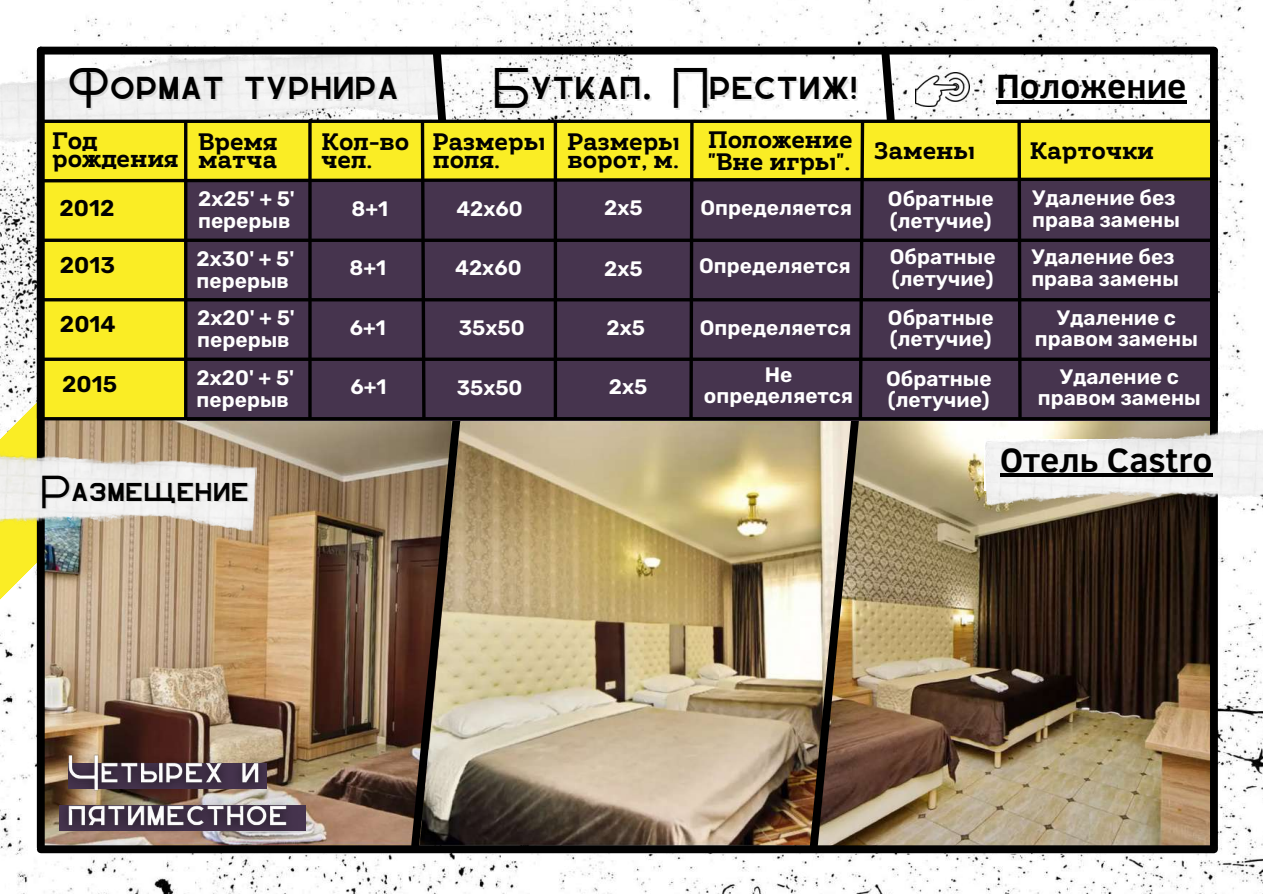
<style>
.page{position:relative;width:1263px;height:894px;background:#fff}
.page>*{position:absolute;margin:0;border:0;box-sizing:border-box;transform-origin:0 0}
.t1{font:44.4px "Lotus Eater Sans Serif";color:#000}
.t2{font:36.15px "Lotus Eater Sans Serif";color:#000}
.t3{font:700 34.5px "Clear Sans";color:#000}
.t4{font:700 23.7px/18px "Amazing Slab";color:#000}
.t5{font:600 22.8px "Rubik";color:#000}
.t6{font:600 20.85px/21.3px "Rubik";color:#fff}
.s1{font-family:"Noto Sans"}
</style>
<div class="page">
<img style="left:0;top:0;width:1263px;height:893px">
<img style="left:801px;top:401px;width:425px;height:464px">
<svg style="left:0;top:259px;width:260px;height:634px"></svg>
<img style="left:0;top:23px;width:443px;height:162px">
<img style="left:36px;top:42px;width:1183px;height:813px">
<div style="left:41px;top:47px;width:1173px;height:7px;background:#000"></div>
<div style="left:37px;top:51px;width:8px;height:796px;background:#000"></div>
<div style="left:1210px;top:51px;width:8px;height:796px;background:#000"></div>
<div style="left:41px;top:845px;width:1173px;height:8px;background:#020202"></div>
<img style="left:915px;top:73px;width:54px;height:33px">
<img style="left:0;top:439px;width:259px;height:104px">
<img style="left:984px;top:423px;width:279px;height:105px">
<hr style="left:996px;top:100px;width:190px;height:4px;background:#000">
<img style="left:52px;top:738px;width:251px;height:107px">
<hr style="left:1000px;top:473px;width:213px;height:4px;background:#000">
<h1 class="t1" style="left:68px;top:65px;width:333px">Формат турнира</h1>
<h1 class="t1" style="left:493px;top:65px;width:366px">Буткап<span class="s1">.</span> Престиж!</h1>
<h3 class="t3" style="left:996px;top:61px;width:192px">Положение</h3>
<p class="t4" style="left:52px;top:132px;width:128px">Год рождения</p>
<p class="t5" style="left:59px;top:194px;width:56px">2012</p>
<p class="t5" style="left:60px;top:252px;width:57px">2013</p>
<p class="t5" style="left:60px;top:311px;width:57px">2014</p>
<p class="t5" style="left:62px;top:371px;width:56px">2015</p>
<p class="t4" style="left:708px;top:128px;width:146px;line-height:22.2px">Положение "Вне игры".</p>
<p class="t6" style="left:700px;top:197px;width:153px">Определяется</p>
<p class="t6" style="left:699px;top:255px;width:153px">Определяется</p>
<p class="t4" style="left:198px;top:133px;width:81px">Время матча</p>
<p class="t4" style="left:322px;top:132px;width:89px">Кол-во чел.</p>
<p class="t4" style="left:433px;top:133px;width:114px">Размеры поля.</p>
<p class="t4" style="left:567px;top:133px;width:114px">Размеры ворот, м.</p>
<p class="t4" style="left:873px;top:141px;width:103px">Замены</p>
<p class="t4" style="left:1030px;top:141px;width:126px">Карточки</p>
<p class="t6" style="left:1032px;top:187px;width:149px;line-height:21.9px">Удаление без права замены</p>
<p class="t6" style="left:1031px;top:245px;width:149px;line-height:21.9px">Удаление без права замены</p>
<p class="t6" style="left:888px;top:188px;width:107px">Обратные (летучие)</p>
<p class="t6" style="left:198px;top:188px;width:98px">2х25' + 5' перерыв</p>
<p class="t6" style="left:197px;top:248px;width:99px;line-height:21.9px">2х30' + 5' перерыв</p>
<p class="t6" style="left:604px;top:197px;width:40px">2х5</p>
<p class="t6" style="left:456px;top:198px;width:68px">42х60</p>
<p class="t6" style="left:352px;top:198px;width:38px">8+1</p>
<p class="t6" style="left:890px;top:246px;width:107px">Обратные (летучие)</p>
<p class="t6" style="left:888px;top:307px;width:107px">Обратные (летучие)</p>
<p class="t6" style="left:886px;top:368px;width:107px">Обратные (летучие)</p>
<p class="t6" style="left:350px;top:257px;width:38px">8+1</p>
<p class="t6" style="left:455px;top:257px;width:68px">42х60</p>
<p class="t6" style="left:604px;top:258px;width:40px">2х5</p>
<p class="t6" style="left:197px;top:306px;width:99px;line-height:21.9px">2х20' + 5' перерыв</p>
<p class="t6" style="left:197px;top:367px;width:99px">2х20' + 5' перерыв</p>
<p class="t6" style="left:1038px;top:366px;width:165px;text-align:center">Удаление с правом замены</p>
<p class="t6" style="left:1035px;top:307px;width:165px;text-align:center">Удаление с правом замены</p>
<p class="t6" style="left:350px;top:317px;width:38px">6+1</p>
<p class="t6" style="left:459px;top:317px;width:67px">35х50</p>
<p class="t6" style="left:700px;top:317px;width:153px">Определяется</p>
<p class="t6" style="left:704px;top:364px;width:151px;text-align:center">Не определяется</p>
<p class="t6" style="left:607px;top:317px;width:40px">2х5</p>
<p class="t6" style="left:609px;top:376px;width:40px">2х5</p>
<p class="t6" style="left:350px;top:376px;width:38px">6+1</p>
<p class="t6" style="left:457px;top:377px;width:67px">35х50</p>
<h3 class="t3" style="left:1000px;top:434px;width:214px">Отель Castro</h3>
<h2 class="t2" style="left:41px;top:473px;width:210px">Размещение</h2>
</div>
